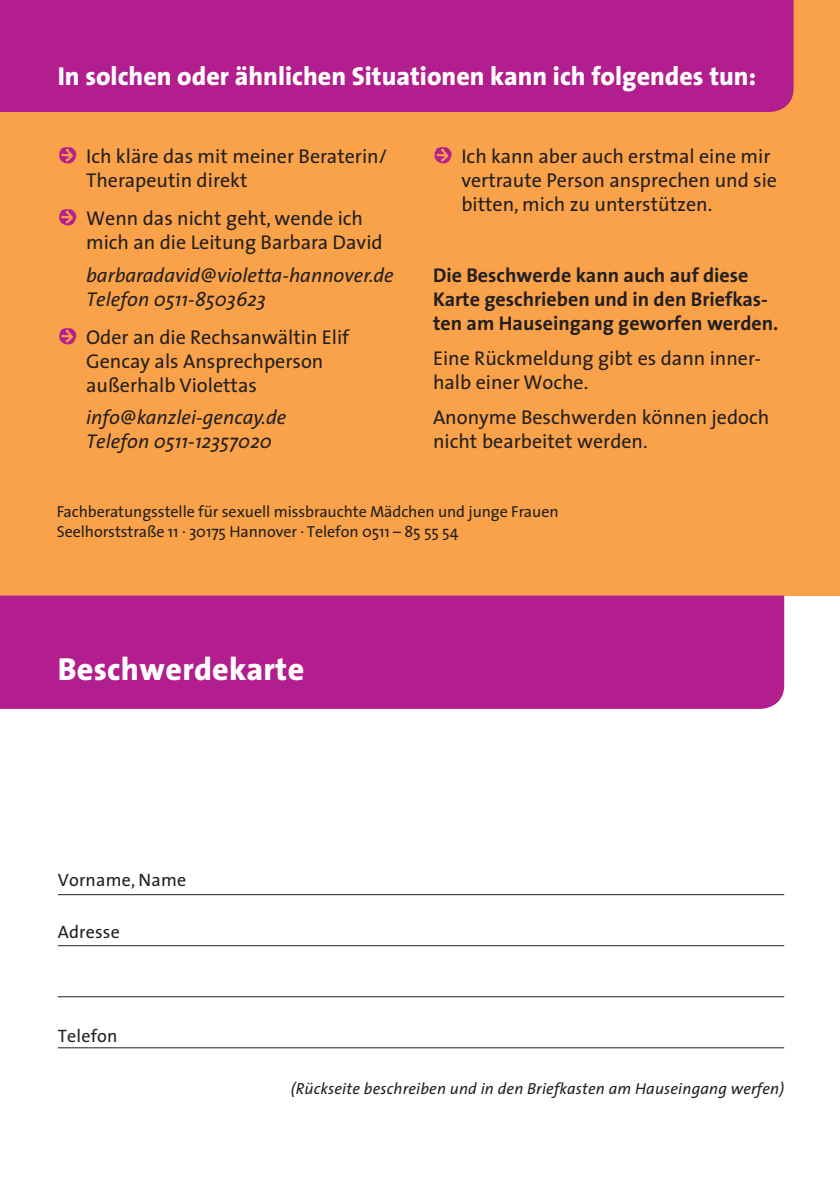
<style>
.page{position:relative;width:840px;height:1191px;background:#fff}
.page>*{position:absolute;margin:0;border:0;box-sizing:border-box;transform-origin:0 0}
.t1{font:800 32px "The Sans";letter-spacing:.01em;color:#fff}
.t2{font:800 26px "The Sans";color:#fff}
.t3{font:20px/24px "The Sans";color:#231f20}
.t4{font:italic 20px/24px "The Sans";color:#231f20}
.t5{font:700 20px/24px "The Sans";color:#231f20}
.t6{font:18px "The Sans";letter-spacing:.01em;color:#231f20}
.t7{font:16px/20px "The Sans";letter-spacing:-.005em;color:#231f20}
.t8{font:italic 16px "The Sans";letter-spacing:.01em;color:#231f20}
.s1{font-family:"Kosmik Glyphs";font-size:36px;color:#b41e8d}
</style>
<div class="page">
<div style="left:0;top:0;width:839px;height:595px;background:#f9a249"></div>
<div style="left:0;top:0;width:793px;height:112px;background:#b21e8d"></div>
<div style="left:0;top:595px;width:783px;height:114px;background:#b21e8d"></div>
<hr style="left:58px;top:894px;width:725px;height:1px;background:#231f20">
<hr style="left:58px;top:945px;width:725px;height:1px;background:#231f20">
<hr style="left:58px;top:996px;width:725px;height:1px;background:#231f20">
<hr style="left:58px;top:1047px;width:725px;height:1px;background:#231f20">
<h2 class="t2" style="left:58px;top:54px;width:699px">In solchen oder ähnlichen Situationen kann ich folgendes tun:</h2>
<p class="t3" style="left:86px;top:143px;width:302px;text-indent:-28px"><span class="s1">H</span> Ich kläre das mit meiner Beraterin/<br>Therapeutin direkt</p>
<p class="t3" style="left:86px;top:206px;width:298px;text-indent:-28px"><span class="s1">H</span> Wenn das nicht geht, wende ich mich an die Leitung Barbara David</p>
<p class="t4" style="left:86px;top:262px;width:309px">barbaradavid@violetta-hannover.de<br>Telefon 0511-8503623</p>
<p class="t3" style="left:86px;top:324px;width:264px;text-indent:-28px"><span class="s1">H</span> Oder an die Rechsanwältin Elif<br>Gencay als Ansprechperson außerhalb Violettas</p>
<p class="t4" style="left:86px;top:405px;width:201px">info@kanzlei-gencay.de<br>Telefon 0511-12357020</p>
<p class="t3" style="left:461px;top:143px;width:317px;text-indent:-28px"><span class="s1">H</span> Ich kann aber auch erstmal eine mir vertraute Person ansprechen und sie bitten, mich zu unterstützen.</p>
<p class="t5" style="left:433px;top:262px;width:346px">Die Beschwerde kann auch auf diese<br>Karte geschrieben und in den Briefkas&shy;ten am Hauseingang geworfen werden.</p>
<p class="t3" style="left:433px;top:345px;width:329px">Eine Rückmeldung gibt es dann inner&shy;halb einer Woche.</p>
<p class="t3" style="left:433px;top:405px;width:337px">Anonyme Beschwerden können jedoch nicht bearbeitet werden.</p>
<p class="t7" style="left:57px;top:501px;width:503px">Fachberatungsstelle für sexuell missbrauchte Mädchen und junge Frauen<br>Seelhorststraße 11 . 30175 Hannover . Telefon 0511 – 85 55 54</p>
<h1 class="t1" style="left:58px;top:642px;width:248px">Beschwerdekarte</h1>
<p class="t6" style="left:58px;top:864px;width:130px">Vorname, Name</p>
<p class="t6" style="left:58px;top:916px;width:64px">Adresse</p>
<p class="t6" style="left:58px;top:1020px;width:61px">Telefon</p>
<p class="t8" style="left:290px;top:1074px;width:494px">(Rückseite beschreiben und in den Briefkasten am Hauseingang werfen)</p>
</div>
